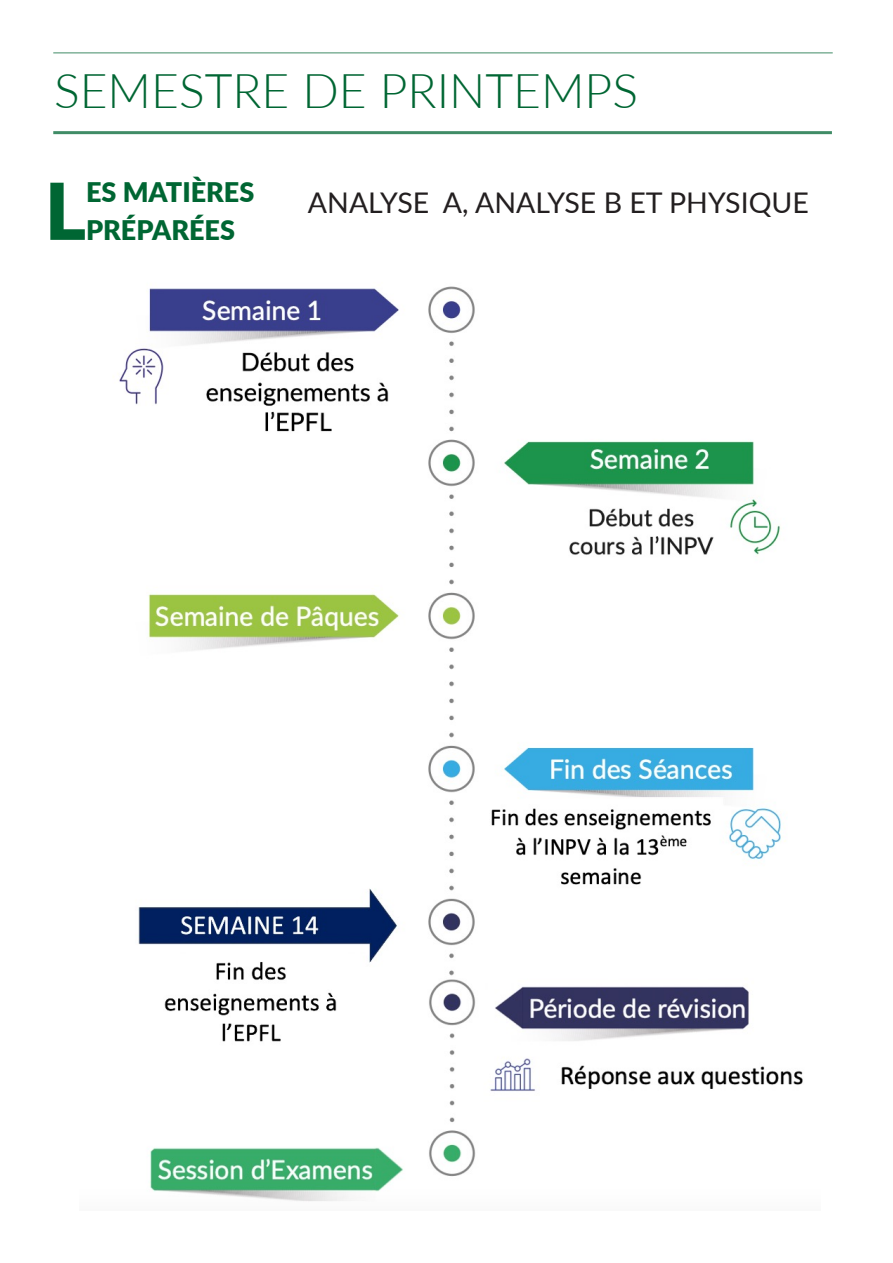
<style>
.page{position:relative;width:893px;height:1263px;background:#fff}
.page>*{position:absolute;margin:0;border:0;box-sizing:border-box;transform-origin:0 0}
.Featured_Article_Summary_-_Headline{font:900 78.45px "Lato";color:#063}
.Headline_-_Align_Left{font:300 48px "Lato";color:#063}
.t1{font:28.5px "Lato";color:#231f20}
.Featured_Article_Summary_-_Headline-2{font:900 27px/37.5px "Lato";color:#063}
</style>
<div class="page">
<hr style="left:53px;top:53px;width:780px;height:1px;background:#408c66">
<hr style="left:53px;top:131px;width:779px;height:3px;background:#408c66">
<img style="left:119px;top:286px;width:684px;height:915px">
<p class="Headline_-_Align_Left" style="left:54px;top:57px;width:585px">SEMESTRE DE PRINTEMPS</p>
<p class="Featured_Article_Summary_-_Headline" style="left:45px;top:152px;width:43px">L</p>
<p class="Featured_Article_Summary_-_Headline-2" style="left:86px;top:173px;width:170px">ES MATIÈRES<br>PRÉPARÉES</p>
<p class="t1" style="left:308px;top:182px;width:502px">ANALYSE A, ANALYSE B ET PHYSIQUE</p>
</div>
